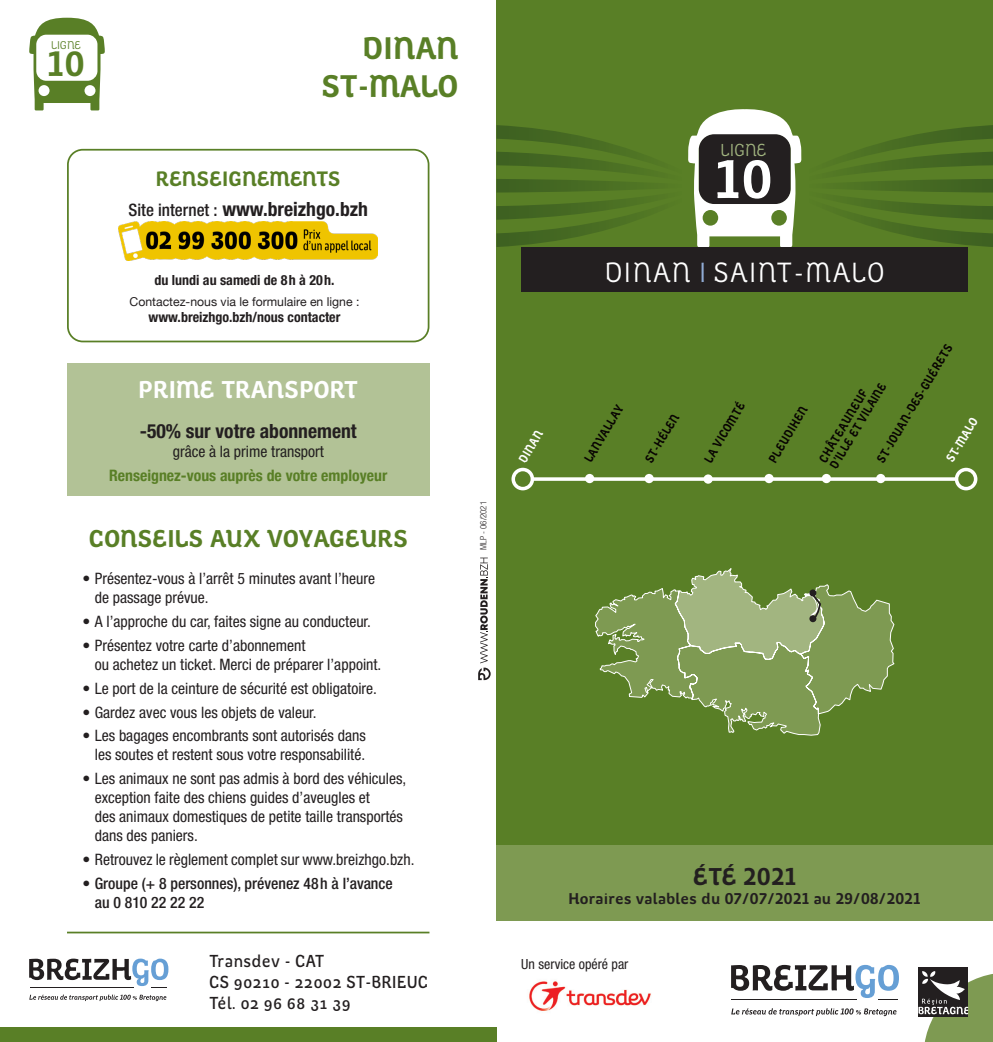
<style>
.page{position:relative;width:993px;height:1042px;background:#fff}
.page>*{position:absolute;margin:0;border:0;box-sizing:border-box;transform-origin:0 0}
.t1{font:700 54.25px "Spotka Alternate";color:#fff}
.t2{font:700 35.18px "Spotka Alternate";color:#597f26}
.t3{font:700 31.5px "Spotka Alternate";color:#597f26}
.t4{font:28px "Spotka Alternate";letter-spacing:.05em;color:#fff}
.t5{font:700 24.5px "Spotka Alternate";color:#597f26}
.t6{font:700 24.5px "Spotka Alternate";color:#fff}
.t7{font:700 24.5px "Spotka Alternate";color:#231f20}
.t8{font:700 21px "Spotka Alternate";letter-spacing:-.01em;color:#597f26}
.t9{font:700 condensed 19.6px "Helvetica Neue";color:#231f20}
.t10{font:500 17.5px "Spotka";color:#231f20;scale:.95 1}
.t11{font:17.5px "Spotka Alternate";letter-spacing:-.005em;color:#a2b580}
.t12{font:condensed 15.75px/18.9px "Helvetica Neue";color:#231f20}
.t13{font:500 condensed 15.75px "Helvetica Neue";color:#231f20}
.t14{font:700 15.75px "Spotka Alternate";color:#231f20}
.t15{font:700 condensed 15.75px "Helvetica Neue";color:#597f26}
.t16{font:700 condensed 14px "Helvetica Neue";color:#231f20}
.t17{font:condensed 14px "Helvetica Neue";color:#231f20}
.t18{font:700 12.42px/12.4px "Spotka Alternate";color:#080302;scale:.88 1}
.t19{font:700 12.42px "Spotka Alternate";color:#fff;scale:.88 1}
.t20{font:12.25px "Helvetica Neue";color:#231f20}
.t21{font:11.38px "Spotka Alternate";letter-spacing:-.005em;color:#597f26}
.t22{font:300 condensed 8.75px "Helvetica Neue";color:#231f20}
.s1{font-weight:500;font-size:17.15px}
.s2{color:#91acd5}
</style>
<div class="page">
<svg style="left:478px;top:557px;width:12px;height:123px"></svg>
<svg style="left:29px;top:18px;width:76px;height:92px"></svg>
<div style="left:36px;top:35px;width:61px;height:46px;background:#fff;border-radius:10px"></div>
<div style="left:496px;top:0;width:496px;height:936px;background:#597f26"></div>
<div style="left:496px;top:845px;width:496px;height:197px;background:#7e9a52"></div>
<svg style="left:496px;top:109px;width:496px;height:139px"></svg>
<div style="left:496px;top:921px;width:496px;height:121px;background:#fff"></div>
<div style="left:918px;top:967px;width:49px;height:50px;background:#231f20"></div>
<svg style="left:918px;top:971px;width:74px;height:71px"></svg>
<svg style="left:731px;top:965px;width:167px;height:35px"></svg>
<svg style="left:731px;top:1008px;width:165px;height:8px"></svg>
<img style="left:529px;top:981px;width:122px;height:30px">
<div style="left:521px;top:247px;width:446px;height:45px;background:#231f20"></div>
<svg style="left:534px;top:477px;width:420px;height:4px"></svg>
<div style="left:584px;top:474px;width:10px;height:9px;background:#fff;border-radius:50%"></div>
<div style="left:703px;top:474px;width:9px;height:10px;background:#fff;border-radius:50%"></div>
<div style="left:644px;top:474px;width:9px;height:9px;background:#fff;border-radius:50%"></div>
<div style="left:821px;top:474px;width:9px;height:9px;background:#fff;border-radius:50%"></div>
<div style="left:764px;top:474px;width:9px;height:9px;background:#fff;border-radius:50%"></div>
<div style="left:875px;top:474px;width:10px;height:9px;background:#fff;border-radius:50%"></div>
<svg style="left:511px;top:468px;width:23px;height:22px"></svg>
<svg style="left:954px;top:468px;width:23px;height:22px"></svg>
<div style="left:0;top:1027px;width:496px;height:15px;background:#597f26"></div>
<div style="left:67px;top:149px;width:362px;height:193px;border:2px solid #597f26;border-radius:15px"></div>
<div style="left:67px;top:363px;width:362px;height:132px;background:#b2c296"></div>
<hr style="left:67px;top:931px;width:362px;height:2px;background:#597f26">
<img style="left:118px;top:222px;width:260px;height:39px">
<svg style="left:29px;top:958px;width:139px;height:30px"></svg>
<svg style="left:29px;top:994px;width:137px;height:7px"></svg>
<svg style="left:595px;top:568px;width:298px;height:167px"></svg>
<div style="left:809px;top:615px;width:7px;height:7px;background:#231f20;border-radius:50%"></div>
<div style="left:809px;top:589px;width:7px;height:7px;background:#231f20;border-radius:50%"></div>
<p class="t21" style="left:51px;top:38px;width:31px">LIGNE</p>
<p class="t2" style="left:47px;top:45px;width:40px">10</p>
<p class="t3" style="left:362px;top:31px;width:98px">DINAN</p>
<p class="t3" style="left:321px;top:69px;width:138px">ST-MALO</p>
<p class="t8" style="left:156px;top:167px;width:186px">RENSEIGNEMENTS</p>
<p class="t9" style="left:128px;top:197px;width:241px"><span class="s1">Site internet :</span> www.breizhgo.bzh</p>
<p class="t16" style="left:154px;top:271px;width:181px">du lundi au samedi de 8h à 20h.</p>
<p class="t20" style="left:129px;top:292px;width:231px">Contactez-nous via le formulaire en ligne :</p>
<p class="t16" style="left:148px;top:309px;width:193px">www.breizhgo.bzh/nous contacter</p>
<p class="t6" style="left:138px;top:376px;width:221px">PRIME TRANSPORT</p>
<p class="t9" style="left:140px;top:419px;width:218px">-50% sur votre abonnement</p>
<p class="t12" style="left:173px;top:442px;width:152px">grâce à la prime transport</p>
<p class="t15" style="left:109px;top:462px;width:279px">Renseignez-vous auprès de votre employeur</p>
<p class="t5" style="left:89px;top:525px;width:320px">CONSEILS AUX VOYAGEURS</p>
<p class="t12" style="left:82px;top:569px;width:294px">• Présentez-vous à l’arrêt 5 minutes avant l’heure</p>
<p class="t12" style="left:95px;top:588px;width:115px">de passage prévue.</p>
<p class="t12" style="left:82px;top:612px;width:290px">• A l’approche du car, faites signe au conducteur.</p>
<p class="t12" style="left:82px;top:636px;width:224px">• Présentez votre carte d’abonnement</p>
<p class="t12" style="left:95px;top:654px;width:288px">ou achetez un ticket. Merci de préparer l’appoint.</p>
<p class="t12" style="left:82px;top:678px;width:296px">• Le port de la ceinture de sécurité est obligatoire.</p>
<p class="t12" style="left:82px;top:702px;width:235px">• Gardez avec vous les objets de valeur.</p>
<p class="t12" style="left:82px;top:726px;width:285px">• Les bagages encombrants sont autorisés dans</p>
<p class="t12" style="left:95px;top:745px;width:272px">les soutes et restent sous votre responsabilité.</p>
<p class="t12" style="left:95px;top:769px;width:313px;text-indent:-12px">• Les animaux ne sont pas admis à bord des véhicules, exception faite des chiens guides d’aveugles et</p>
<p class="t12" style="left:95px;top:807px;width:309px">des animaux domestiques de petite taille transportés dans des paniers.</p>
<p class="t12" style="left:82px;top:850px;width:333px">• Retrouvez le règlement complet sur www.breizhgo.bzh.</p>
<p class="t13" style="left:82px;top:874px;width:312px">• Groupe (+ 8 personnes), prévenez 48h à l’avance</p>
<p class="t13" style="left:95px;top:893px;width:111px">au 0 810 22 22 22</p>
<p class="t10" style="left:209px;top:951px;width:123px">Transdev - CAT</p>
<p class="t10" style="left:209px;top:972px;width:232px">CS 90210 - 22002 ST-BRIEUC</p>
<p class="t10" style="left:209px;top:993px;width:151px">Tél. 02 96 68 31 39</p>
<p class="t22" style="left:478px;top:550px;width:50px;rotate:-90deg">MLP - 06/2021</p>
<p class="t11" style="left:720px;top:140px;width:47px">LIGNE</p>
<p class="t1" style="left:713px;top:150px;width:61px">10</p>
<p class="t19" style="left:516px;top:458px;width:41px;rotate:-59deg">DINAN</p>
<p class="t4" style="left:604px;top:257px;width:281px">DINAN <span class="s2">I</span> SAINT-MALO</p>
<p class="t18" style="left:581px;top:458px;width:75px;rotate:-59deg">LANVALLAY</p>
<p class="t18" style="left:642px;top:458px;width:63px;rotate:-59deg">ST-HÉLEN</p>
<p class="t18" style="left:701px;top:458px;width:78px;rotate:-59deg">LA VICOMTÉ</p>
<p class="t18" style="left:766px;top:458px;width:73px;rotate:-59deg">PLEUDIHEN</p>
<p class="t18" style="left:874px;top:458px;width:155px;rotate:-59deg">ST-JOUAN-DES-GUÉRETS</p>
<p class="t18" style="left:816px;top:458px;width:113px;rotate:-59deg">CHÂTEAUNEUF<br>D’ILLE ET VILAINE</p>
<p class="t19" style="left:942px;top:458px;width:59px;rotate:-59deg">ST-MALO</p>
<p class="t7" style="left:692px;top:863px;width:105px">ÉTÉ 2021</p>
<p class="t14" style="left:568px;top:890px;width:353px">Horaires valables du 07/07/2021 au 29/08/2021</p>
<p class="t17" style="left:521px;top:955px;width:108px">Un service opéré par</p>
</div>
